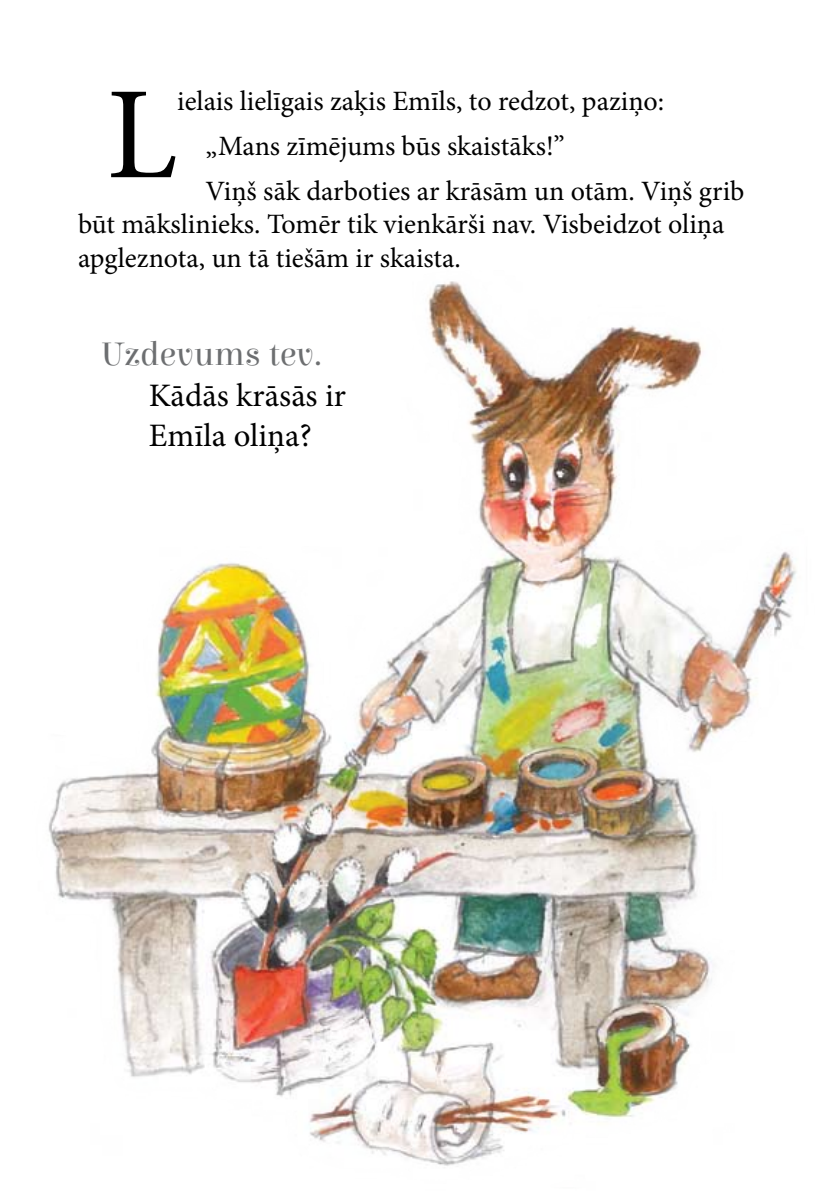
<style>
.page{position:relative;width:840px;height:1191px;background:#fff}
.page>*{position:absolute;margin:0;border:0;box-sizing:border-box;transform-origin:0 0}
.t1{font:131.4px "Minion Pro";color:#000}
.t2{font:34.4px "Elsie";color:#6d6f71}
.t3{font:32.8px/39.4px "Minion Pro";color:#000}
.t4{font:28px/45px "Minion Pro";color:#000}
</style>
<div class="page">
<img style="left:48px;top:281px;width:749px;height:885px">
<h1 class="t1" style="left:106px;top:47px;width:72px">L</h1>
<p class="t4" style="left:205px;top:79px;width:540px;text-indent:-28px">ielais lielīgais zaķis Emīls, to redzot, paziņo: „Mans zīmējums būs skaistāks!”<br>Viņš sāk darboties ar krāsām un otām. Viņš grib</p>
<p class="t4" style="left:78px;top:208px;width:647px;line-height:33.6px">būt mākslinieks. Tomēr tik vienkārši nav. Visbeidzot oliņa apgleznota, un tā tiešām ir skaista.</p>
<p class="t2" style="left:101px;top:335px;width:222px">Uzdevums tev.</p>
<p class="t3" style="left:149px;top:376px;width:198px">Kādās krāsās ir<br>Emīla oliņa?</p>
</div>
